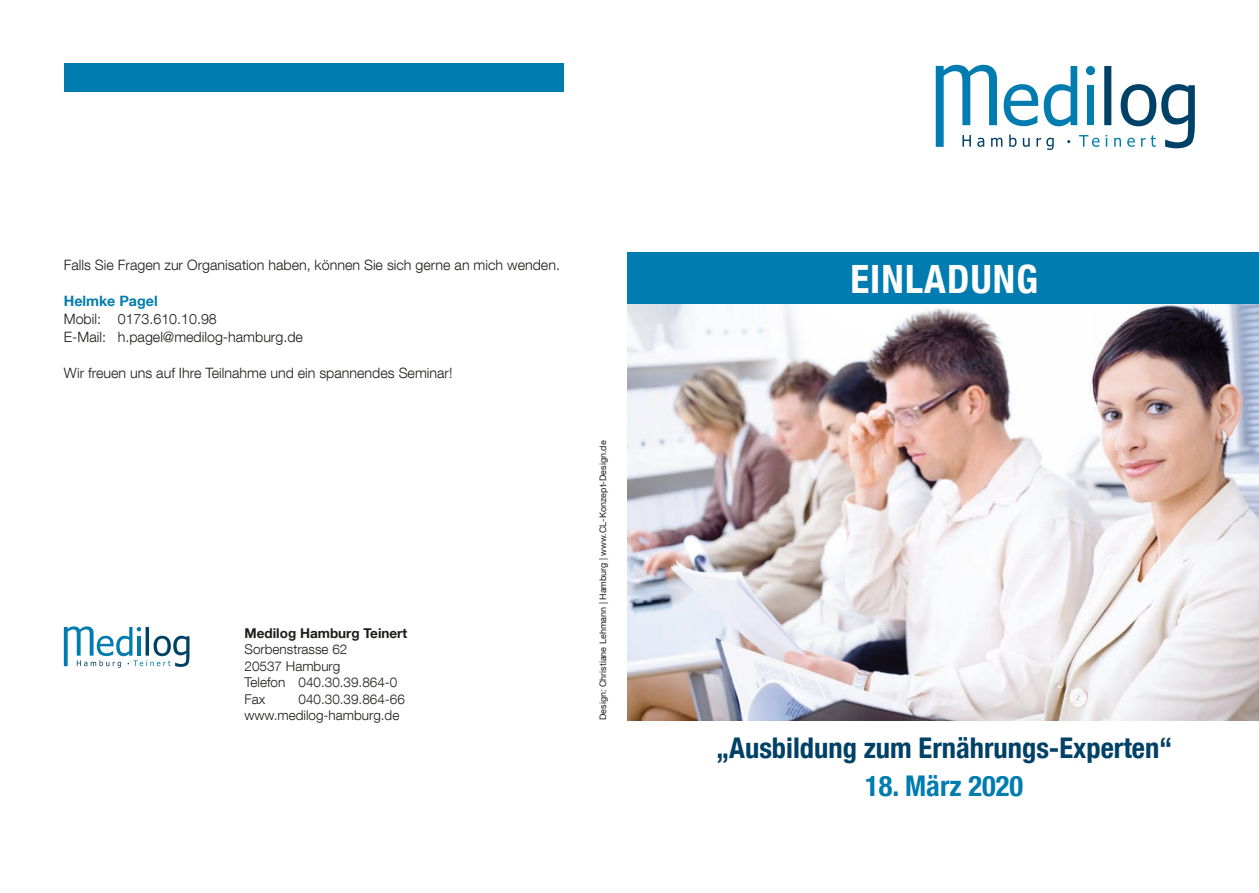
<style>
.page{position:relative;width:1259px;height:893px;background:#fff}
.page>*{position:absolute;margin:0;border:0;box-sizing:border-box;transform-origin:0 0}
.t1{font:700 condensed 39px "Helvetica Neue LT Com";letter-spacing:.03em;color:#fff}
.t2{font:700 condensed 28.5px "Helvetica Neue LT Com";color:#004167}
.t3{font:700 condensed 28.5px "Helvetica Neue LT Com";color:#007cb0}
.t4{font:300 14.25px/18px "Helvetica Neue LT Com";color:#1d1d1b}
.t5{font:700 14.25px "Helvetica Neue LT Com";color:#007cb0}
.t6{font:300 13.5px/16.5px "Helvetica Neue LT Com";color:#1d1d1b}
.t7{font:700 13.5px "Helvetica Neue LT Com";color:#1d1d1b}
.t8{font:9px "Helvetica Neue LT Com";color:#1d1d1b}
</style>
<div class="page">
<svg style="left:935px;top:65px;width:259px;height:85px"></svg>
<img style="left:627px;top:303px;width:632px;height:417px">
<div style="left:627px;top:252px;width:632px;height:51px;background:#007cb0"></div>
<div style="left:64px;top:64px;width:499px;height:28px;background:#007cb0"></div>
<svg style="left:64px;top:626px;width:125px;height:42px"></svg>
<p class="t4" style="left:64px;top:256px;width:497px">Falls Sie Fragen zur Organisation haben, können Sie sich gerne an mich wenden.</p>
<p class="t5" style="left:64px;top:292px;width:95px">Helmke Pagel</p>
<p class="t4" style="left:64px;top:310px;width:241px">Mobil: 0173.610.10.98<br>E-Mail: h.pagel@medilog-hamburg.de</p>
<p class="t4" style="left:64px;top:364px;width:390px">Wir freuen uns auf Ihre Teilnahme und ein spannendes Seminar!</p>
<p class="t7" style="left:244px;top:624px;width:164px">Medilog Hamburg Teinert</p>
<p class="t6" style="left:244px;top:641px;width:154px">Sorbenstrasse 62<br>20537 Hamburg<br>Telefon 040.30.39.864-0<br>Fax</p>
<p class="t6" style="left:244px;top:690px;width:162px;text-indent:54px">040.30.39.864-66 www.medilog-hamburg.de</p>
<p class="t8" style="left:597px;top:720px;width:281px;rotate:-90deg">Design: Christiane Lehmann | Hamburg | www.CL-Konzept-Design.de</p>
<h1 class="t1" style="left:850px;top:256px;width:189px">EINLADUNG</h1>
<h2 class="t2" style="left:716px;top:731px;width:458px">„Ausbildung zum Ernährungs-Experten“</h2>
<h2 class="t3" style="left:865px;top:769px;width:159px">18. März 2020</h2>
</div>
